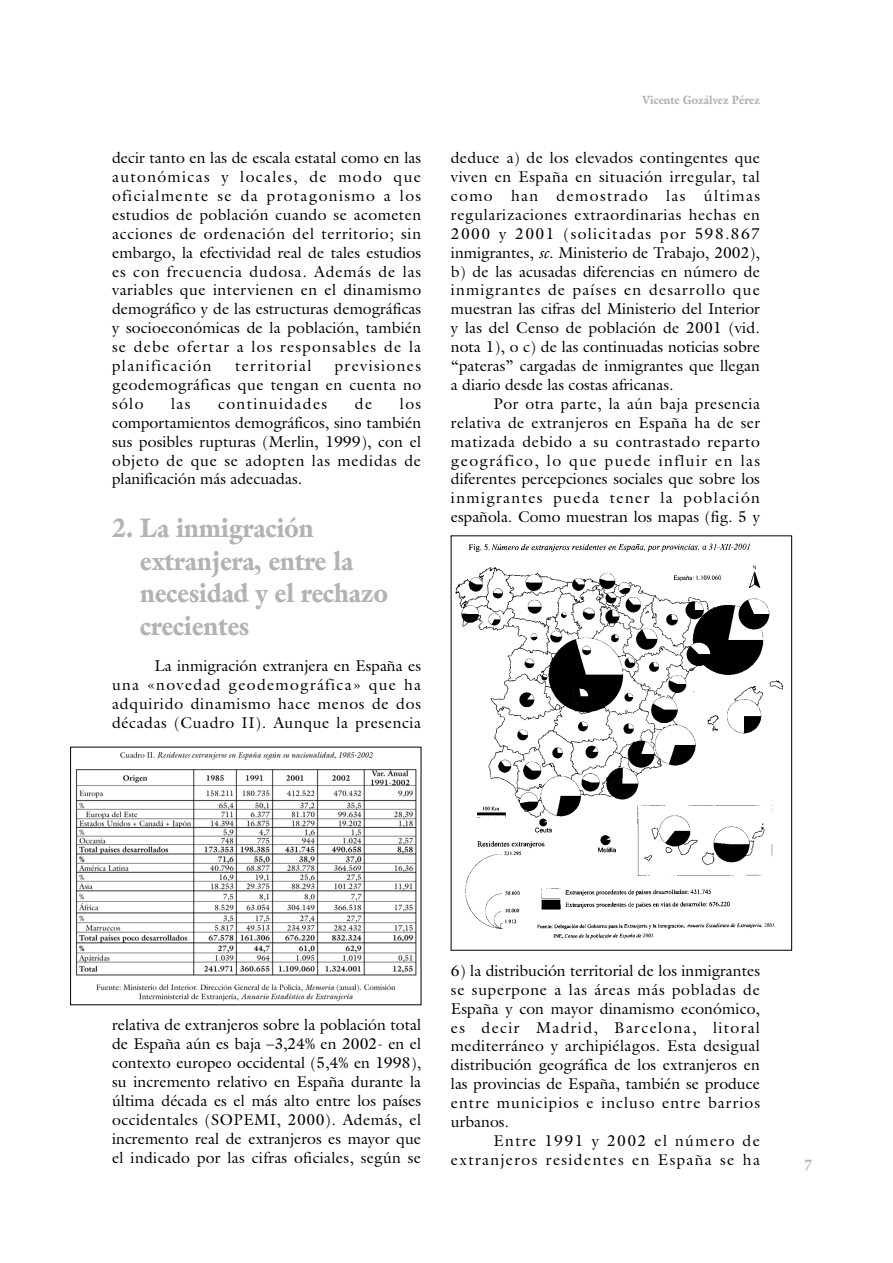
<style>
.page{position:relative;width:893px;height:1263px;background:#fff}
.page>*{position:absolute;margin:0;border:0;box-sizing:border-box;transform-origin:0 0}
.t1{font:900 27px/32.5px "Galliard";color:#b3b3b3;scale:.9 1}
.t2{font:15.75px/18.9px "Galliard";letter-spacing:.045em;color:#000;text-align:justify}
.t3{font:15.75px/18.9px "Galliard";letter-spacing:.085em;color:#000;text-align:right}
.t4{font:900 15px "Galliard";color:#b3b3b3;scale:.9 1}
.t5{font:900 12px "Galliard";color:#b3b3b3;scale:.9 1}
.s1{font-style:italic}
</style>
<div class="page">
<img style="left:76px;top:752px;width:341px;height:250px">
<img style="left:455px;top:543px;width:329px;height:396px">
<p class="t2" style="left:112px;top:150px;width:310px">decir tanto en las de escala estatal como en las autonómicas y locales, de modo que oficialmente se da protagonismo a los estudios de población cuando se acometen acciones de ordenación del territorio; sin embargo, la efectividad real de tales estudios es con frecuencia dudosa. Además de las variables que intervienen en el dinamismo demográfico y de las estructuras demográficas y socioeconómicas de la población, también se debe ofertar a los responsables de la planificación</p>
<p class="t3" style="left:235px;top:358px;width:78px">territorial</p>
<p class="t2" style="left:112px;top:358px;width:310px;text-indent:222px">previsiones geodemográficas que tengan en cuenta no sólo</p>
<p class="t2" style="left:112px;top:396px;width:310px;text-indent:288px">los comportamientos demográficos, sino también sus posibles rupturas (Merlin, 1999), con el objeto de que se adopten las medidas de planificación más adecuadas.</p>
<h1 class="t1" style="left:140px;top:515px;width:277px;text-indent:-28px">2. La inmigración extranjera, entre la necesidad y el rechazo crecientes</h1>
<p class="t2" style="left:112px;top:658px;width:310px;text-indent:43px">La inmigración extranjera en España es una «novedad geodemográfica» que ha adquirido dinamismo hace menos de dos décadas (Cuadro II). Aunque la presencia</p>
<p class="t2" style="left:171px;top:396px;width:21px">las</p>
<p class="t3" style="left:218px;top:396px;width:111px">continuidades</p>
<p class="t2" style="left:355px;top:396px;width:19px">de</p>
<p class="t5" style="left:642px;top:96px;width:132px">Vicente Gozálvez Pérez</p>
<p class="t2" style="left:451px;top:150px;width:310px">deduce a) de los elevados contingentes que viven en España en situación irregular, tal como han demostrado las últimas regularizaciones extraordinarias hechas en 2000 y 2001 (solicitadas por 598.867 inmigrantes, <span class="s1">sc</span>. Ministerio de Trabajo, 2002), b) de las acusadas diferencias en número de inmigrantes de países en desarrollo que muestran las cifras del Ministerio del Interior y las del Censo de población de 2001 (vid. nota 1), o c) de las continuadas noticias sobre “pateras” cargadas de inmigrantes que llegan a diario desde las costas africanas.</p>
<p class="t2" style="left:451px;top:396px;width:310px;text-indent:43px">Por otra parte, la aún baja presencia relativa de extranjeros en España ha de ser matizada debido a su contrastado reparto geográfico, lo que puede influir en las diferentes percepciones sociales que sobre los inmigrantes pueda tener la población española. Como muestran los mapas (fig. 5 y</p>
<p class="t2" style="left:112px;top:1017px;width:310px">relativa de extranjeros sobre la población total de España aún es baja –3,24% en 2002- en el contexto europeo occidental (5,4% en 1998), su incremento relativo en España durante la última década es el más alto entre los países occidentales (SOPEMI, 2000). Además, el incremento real de extranjeros es mayor que el indicado por las cifras oficiales, según se</p>
<p class="t2" style="left:451px;top:963px;width:310px">6) la distribución territorial de los inmigrantes se superpone a las áreas más pobladas de España y con mayor dinamismo económico, es decir Madrid, Barcelona, litoral mediterráneo y archipiélagos. Esta desigual distribución geográfica de los extranjeros en las provincias de España, también se produce entre municipios e incluso entre barrios urbanos.</p>
<p class="t3" style="left:451px;top:1133px;width:310px">Entre 1991 y 2002 el número de extranjeros residentes en España se ha</p>
<p class="t4" style="left:804px;top:1159px;width:10px">7</p>
</div>
